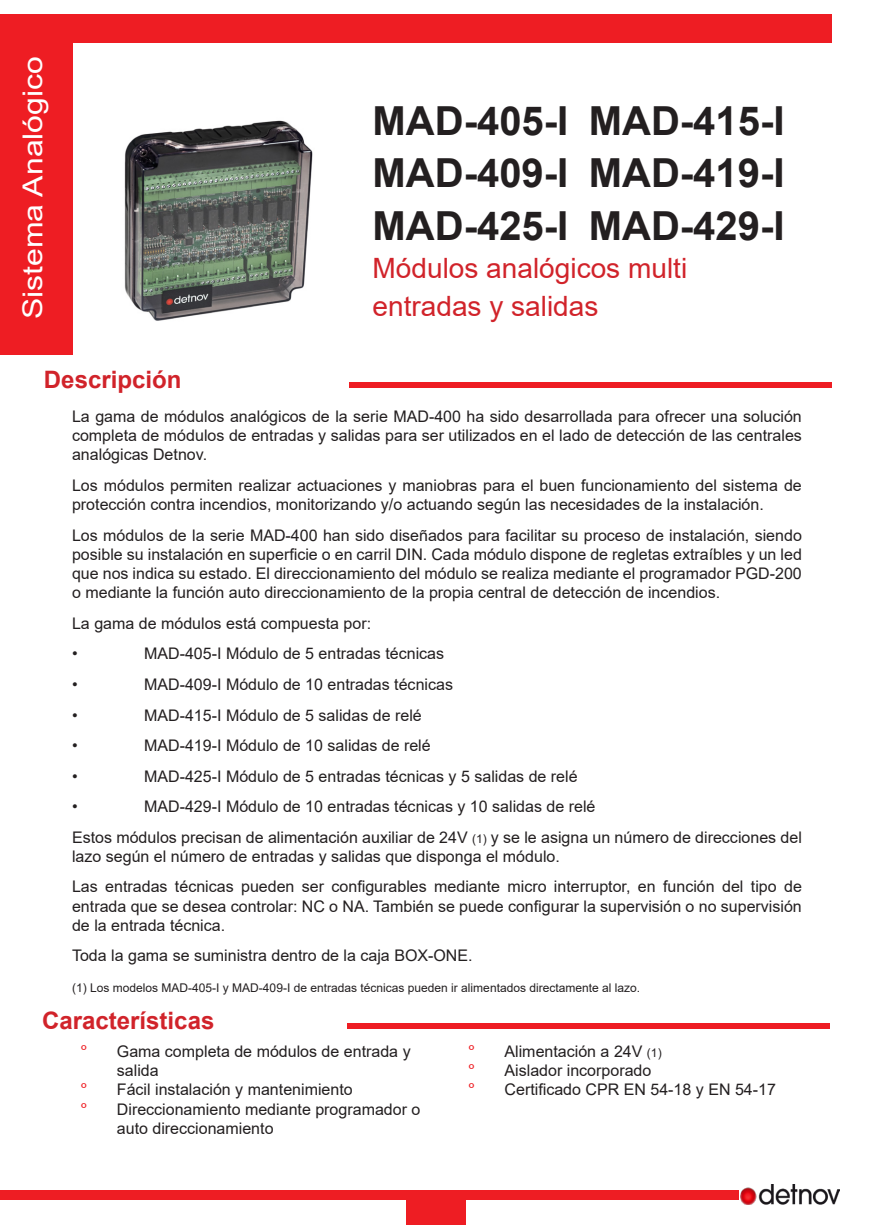
<style>
.page{position:relative;width:874px;height:1225px;background:#fff}
.page>*{position:absolute;margin:0;border:0;box-sizing:border-box;transform-origin:0 0}
.t1{font:700 40px "Arial";color:#231f20}
.t2{font:28px/38px "Arial";color:#d1232a}
.t3{font:27.6px "Arial";color:#fff;scale:1.16 1}
.t4{font:700 24px "Arial";color:#d1232a}
.t5{font:18px "Minion Pro";color:#ee1d23}
.t6{font:16px/19.2px "Arial";color:#231f20}
.t7{font:12px "Arial";color:#231f20}
.s1{font-size:12px}
</style>
<div class="page">
<div style="left:0;top:15px;width:831px;height:28px;background:#ee1d23"></div>
<div style="left:0;top:15px;width:73px;height:339px;background:#ee1d23"></div>
<div style="left:0;top:1189px;width:738px;height:10px;background:#ee1d23"></div>
<div style="left:406px;top:1199px;width:59px;height:26px;background:#ee1d23"></div>
<img style="left:740px;top:1184px;width:99px;height:20px">
<div style="left:349px;top:382px;width:482px;height:6px;background:#ee1d23"></div>
<div style="left:347px;top:1022px;width:482px;height:6px;background:#ee1d23"></div>
<img style="left:124px;top:120px;width:189px;height:201px">
<h3 class="t3" style="left:14px;top:319px;width:228px;rotate:-90deg">Sistema Analógico</h3>
<p class="t4" style="left:44px;top:362px;width:139px">Descripción</p>
<p class="t1" style="left:372px;top:93px;width:413px">MAD-405-I MAD-415-I</p>
<p class="t1" style="left:372px;top:145px;width:413px">MAD-409-I MAD-419-I</p>
<p class="t1" style="left:372px;top:197px;width:413px">MAD-425-I MAD-429-I</p>
<p class="t2" style="left:372px;top:248px;width:316px">Módulos analógicos multi entradas y salidas</p>
<p class="t6" style="left:72px;top:407px;width:731px;text-align:justify">La gama de módulos analógicos de la serie MAD-400 ha sido desarrollada para ofrecer una solución completa de módulos de entradas y salidas para ser utilizados en el lado de detección de las centrales analógicas Detnov.</p>
<p class="t6" style="left:72px;top:475px;width:731px">Los módulos permiten realizar actuaciones y maniobras para el buen funcionamiento del sistema de protección contra incendios, monitorizando y/o actuando según las necesidades de la instalación.</p>
<p class="t6" style="left:72px;top:525px;width:731px;text-align:justify">Los módulos de la serie MAD-400 han sido diseñados para facilitar su proceso de instalación, siendo posible su instalación en superficie o en carril DIN. Cada módulo dispone de regletas extraíbles y un led que nos indica su estado. El direccionamiento del módulo se realiza mediante el programador PGD-200 o mediante la función auto direccionamiento de la propia central de detección de incendios.</p>
<p class="t6" style="left:72px;top:613px;width:300px">La gama de módulos está compuesta por:</p>
<p class="t6" style="left:72px;top:644px;width:7px">•</p>
<p class="t6" style="left:144px;top:644px;width:301px">MAD-405-I Módulo de 5 entradas técnicas</p>
<p class="t6" style="left:72px;top:674px;width:7px">•</p>
<p class="t6" style="left:144px;top:674px;width:310px">MAD-409-I Módulo de 10 entradas técnicas</p>
<p class="t6" style="left:72px;top:705px;width:7px">•</p>
<p class="t6" style="left:144px;top:705px;width:279px">MAD-415-I Módulo de 5 salidas de relé</p>
<p class="t6" style="left:72px;top:735px;width:7px">•</p>
<p class="t6" style="left:144px;top:735px;width:288px">MAD-419-I Módulo de 10 salidas de relé</p>
<p class="t6" style="left:72px;top:766px;width:7px">•</p>
<p class="t6" style="left:144px;top:766px;width:435px">MAD-425-I Módulo de 5 entradas técnicas y 5 salidas de relé</p>
<p class="t6" style="left:72px;top:797px;width:7px">•</p>
<p class="t6" style="left:144px;top:797px;width:452px">MAD-429-I Módulo de 10 entradas técnicas y 10 salidas de relé</p>
<p class="t6" style="left:72px;top:827px;width:731px">Estos módulos precisan de alimentación auxiliar de 24V <span class="s1">(1)</span> y se le asigna un número de direcciones del lazo según el número de entradas y salidas que disponga el módulo.</p>
<p class="t6" style="left:72px;top:877px;width:731px;text-align:justify">Las entradas técnicas pueden ser configurables mediante micro interruptor, en función del tipo de entrada que se desea controlar: NC o NA. También se puede configurar la supervisión o no supervisión de la entrada técnica.</p>
<p class="t6" style="left:72px;top:946px;width:402px">Toda la gama se suministra dentro de la caja BOX-ONE.</p>
<p class="t7" style="left:72px;top:979px;width:569px">(1) Los modelos MAD-405-I y MAD-409-I de entradas técnicas pueden ir alimentados directamente al lazo.</p>
<p class="t4" style="left:42px;top:1003px;width:174px">Características</p>
<p class="t5" style="left:81px;top:1039px;width:8px">°</p>
<p class="t6" style="left:117px;top:1041px;width:295px">Gama completa de módulos de entrada y salida</p>
<p class="t5" style="left:81px;top:1077px;width:8px">°</p>
<p class="t6" style="left:117px;top:1080px;width:237px">Fácil instalación y mantenimiento</p>
<p class="t5" style="left:81px;top:1096px;width:8px">°</p>
<p class="t6" style="left:117px;top:1099px;width:305px">Direccionamiento mediante programador o auto direccionamiento</p>
<p class="t5" style="left:468px;top:1039px;width:8px">°</p>
<p class="t6" style="left:504px;top:1041px;width:158px">Alimentación a 24V <span class="s1">(1)</span></p>
<p class="t5" style="left:468px;top:1058px;width:8px">°</p>
<p class="t6" style="left:504px;top:1061px;width:148px">Aislador incorporado</p>
<p class="t5" style="left:468px;top:1077px;width:8px">°</p>
<p class="t6" style="left:504px;top:1080px;width:273px">Certificado CPR EN 54-18 y EN 54-17</p>
</div>
